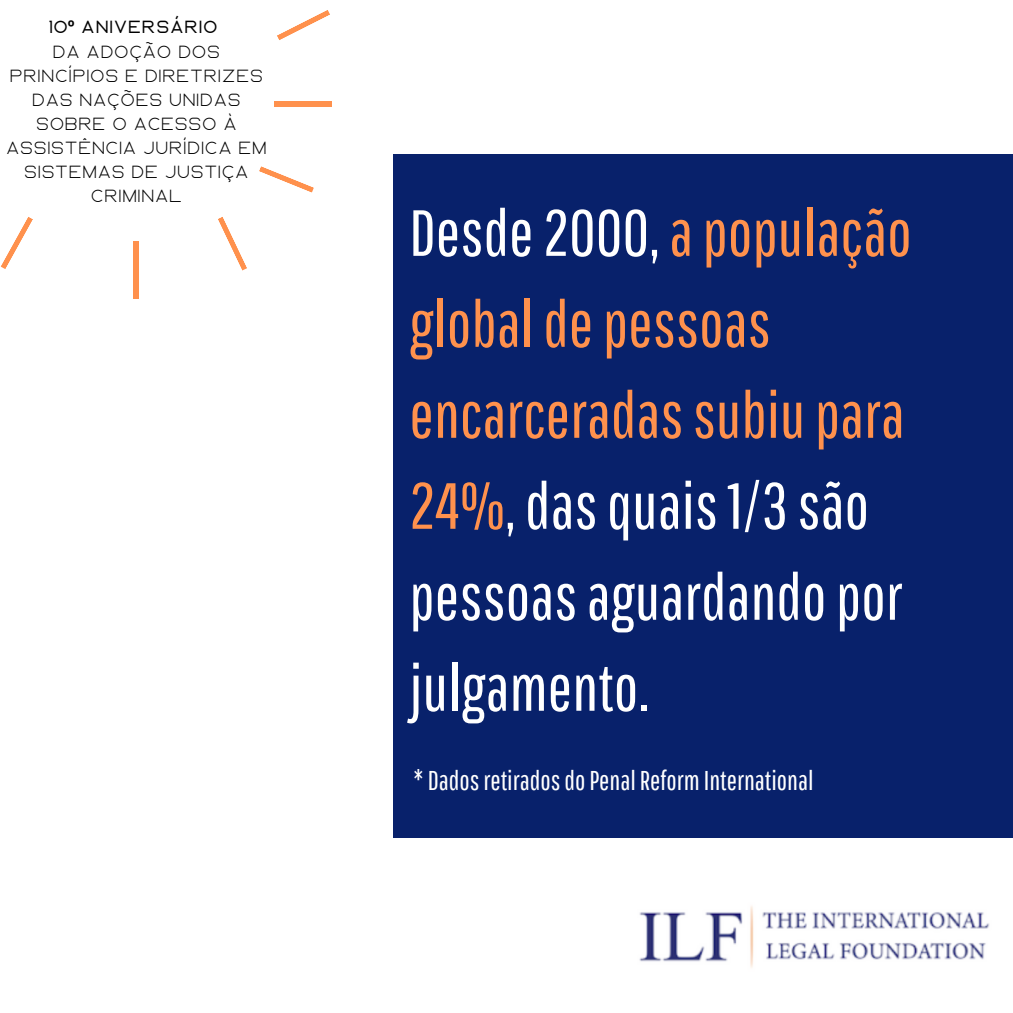
<style>
.page{position:relative;width:1013px;height:1013px;background:#fff}
.page>*{position:absolute;margin:0;border:0;box-sizing:border-box;transform-origin:0 0}
.t1{font:65px/91px "Pathway Gothic One";color:#fff}
.t2{font:27.25px "Pathway Gothic One";color:#fff}
.t3{font:700 17.62px/24px "Ablation";color:#000;text-align:center}
.s1{font-weight:900}
.s2{font-family:"Noto Sans"}
.s3{color:#ff914d}
</style>
<div class="page">
<div style="left:393px;top:154px;width:619px;height:683px;background:#08216b"></div>
<img style="left:639px;top:906px;width:351px;height:62px">
<svg style="left:277px;top:10px;width:53px;height:30px"></svg>
<svg style="left:0;top:217px;width:33px;height:52px"></svg>
<svg style="left:259px;top:166px;width:55px;height:27px"></svg>
<svg style="left:218px;top:217px;width:29px;height:53px"></svg>
<div style="left:275px;top:101px;width:57px;height:6px;background:#ff914d"></div>
<div style="left:133px;top:241px;width:6px;height:57px;background:#ff914d"></div>
<p class="t3" style="left:6px;top:16px;width:263px"><span class="s1">10</span><span class="s2">º</span> <span class="s1">ANIVERSÁRIO<br></span>DA ADOÇÃO DOS<br>PRINCÍPIOS E DIRETRIZES<br>DAS NAÇÕES UNIDAS<br>SOBRE O ACESSO À<br>ASSISTÊNCIA JURÍDICA EM<br>SISTEMAS DE JUSTIÇA<br>CRIMINAL</p>
<h1 class="t1" style="left:409px;top:186px;width:504px">Desde 2000,<span class="s3">apopulação globaldepessoas encarceradassubiupara<br>24%</span>,dasquais1/3 são pessoasaguardandopor julgamento.</h1>
<h2 class="t2" style="left:413px;top:764px;width:402px">* DadosretiradosdoPenalReformInternational</h2>
</div>
